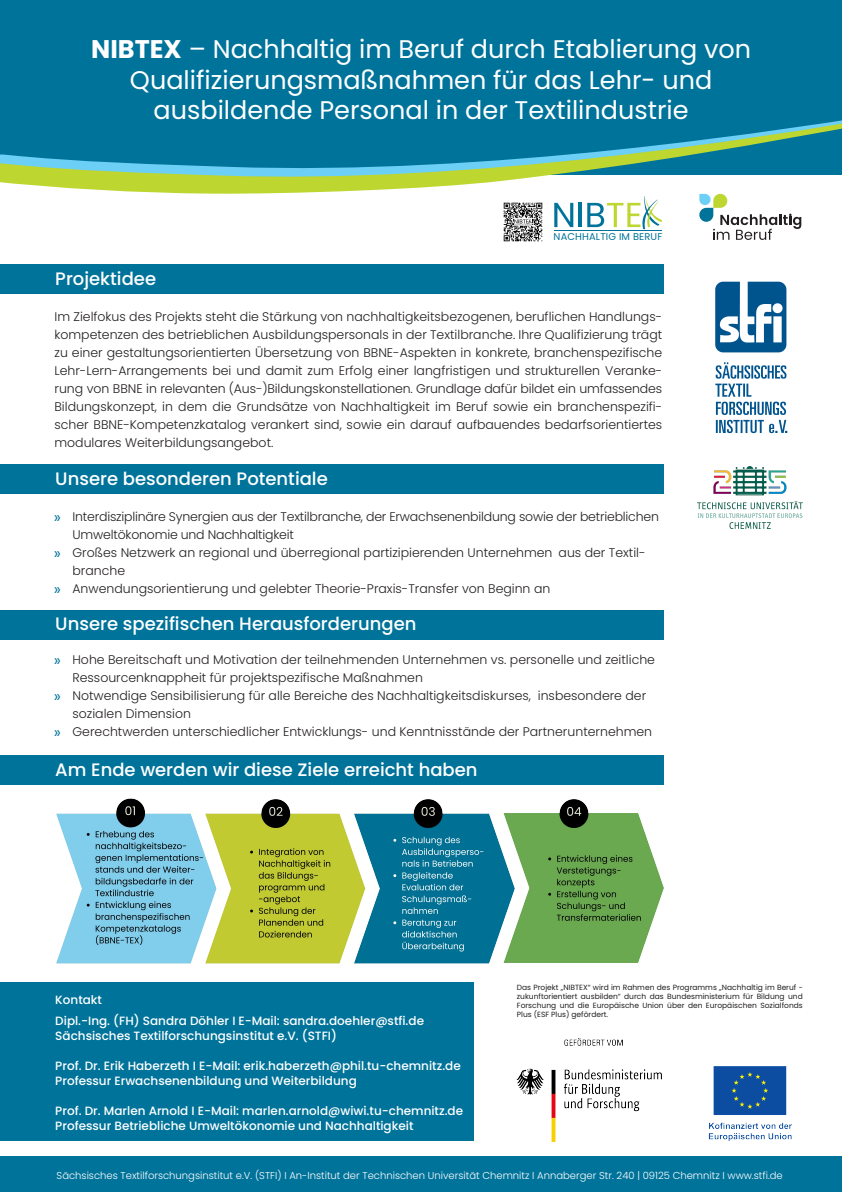
<style>
.page{position:relative;width:842px;height:1192px;background:#fff}
.page>*{position:absolute;margin:0;border:0;box-sizing:border-box;transform-origin:0 0}
.t1{font:25.5px/30.6px "Poppins";color:#fff;text-align:center}
.t2{font:500 18px "Poppins";color:#fff}
.t3{font:300 12.5px/18px "Poppins";color:#231f20;text-align:justify}
.t4{font:500 12px/15px "Poppins";color:#fff}
.t5{font:300 10px "Poppins";color:#fff}
.t6{font:9.85px "Poppins";letter-spacing:.015em;color:#00739a}
.t7{font:7.5px/9px "Poppins";color:#231f20;text-align:justify}
.s1{font-weight:700}
.s2{font-family:"Rockwell";font-weight:400;color:#00739a}
</style>
<div class="page">
<img style="left:56px;top:798px;width:607px;height:166px">
<div style="left:0;top:264px;width:663px;height:30px;background:#00739a"></div>
<div style="left:0;top:1157px;width:842px;height:35px;background:#00739a"></div>
<svg style="left:699px;top:194px;width:102px;height:46px"></svg>
<img style="left:708px;top:1066px;width:84px;height:75px">
<img style="left:517px;top:1038px;width:144px;height:103px">
<div style="left:0;top:0;width:842px;height:174px;background:#00739a"></div>
<img style="left:698px;top:466px;width:105px;height:63px">
<div style="left:0;top:464px;width:663px;height:30px;background:#00739a"></div>
<img style="left:715px;top:281px;width:73px;height:153px">
<div style="left:0;top:610px;width:663px;height:30px;background:#00739a"></div>
<div style="left:0;top:755px;width:663px;height:30px;background:#00739a"></div>
<hr style="left:554px;top:230px;width:108px;height:1px;background:#00739a">
<svg style="left:554px;top:203px;width:19px;height:24px"></svg>
<hr style="left:579px;top:203px;width:3px;height:24px;background:#00739a">
<svg style="left:587px;top:196px;width:75px;height:33px"></svg>
<div style="left:0;top:983px;width:474px;height:158px;background:#00739a"></div>
<svg style="left:0;top:120px;width:842px;height:74px"></svg>
<img style="left:503px;top:202px;width:40px;height:40px">
<h1 class="t1" style="left:91px;top:34px;width:661px"><span class="s1">NIBTEX</span> – Nachhaltig im Beruf durch Etablierung von<br>Qualifizierungsmaßnahmen für das Lehr- und ausbildende Personal in der Textilindustrie</h1>
<h2 class="t2" style="left:55px;top:268px;width:102px">Projektidee</h2>
<p class="t6" style="left:554px;top:231px;width:110px">NACHHALTIG IM BERUF</p>
<p class="t3" style="left:54px;top:308px;width:609px">Im Zielfokus des Projekts steht die Stärkung von nachhaltigkeitsbezogenen, beruflichen Handlungs&shy;kompetenzen des betrieblichen Ausbildungspersonals in der Textilbranche. Ihre Qualifizierung trägt zu einer gestaltungsorientierten Übersetzung von BBNE-Aspekten in konkrete, branchenspezifische Lehr-Lern-Arrangements bei und damit zum Erfolg einer langfristigen und strukturellen Veranke&shy;rung von BBNE in relevanten (Aus-)Bildungskonstellationen. Grundlage dafür bildet ein umfassendes Bildungskonzept, in dem die Grundsätze von Nachhaltigkeit im Beruf sowie ein branchenspezifi&shy;scher BBNE-Kompetenzkatalog verankert sind, sowie ein darauf aufbauendes bedarfsorientiertes modulares Weiterbildungsangebot.</p>
<h2 class="t2" style="left:55px;top:468px;width:274px">Unsere besonderen Potentiale</h2>
<p class="t3" style="left:54px;top:507px;width:606px"><span class="s2">»</span> Interdisziplinäre Synergien aus der Textilbranche, der Erwachsenenbildung sowie der betrieblichen</p>
<p class="t3" style="left:72px;top:525px;width:223px">Umweltökonomie und Nachhaltigkeit</p>
<p class="t3" style="left:54px;top:543px;width:593px"><span class="s2">»</span> Großes Netzwerk an regional und überregional partizipierenden Unternehmen aus der Textil-</p>
<p class="t3" style="left:72px;top:561px;width:54px">branche</p>
<p class="t3" style="left:54px;top:579px;width:497px"><span class="s2">»</span> Anwendungsorientierung und gelebter Theorie-Praxis-Transfer von Beginn an</p>
<h2 class="t2" style="left:55px;top:614px;width:363px">Unsere spezifischen Herausforderungen</h2>
<p class="t3" style="left:54px;top:651px;width:602px"><span class="s2">»</span> Hohe Bereitschaft und Motivation der teilnehmenden Unternehmen vs. personelle und zeitliche</p>
<p class="t3" style="left:72px;top:669px;width:352px">Ressourcenknappheit für projektspezifische Maßnahmen</p>
<p class="t3" style="left:54px;top:687px;width:593px"><span class="s2">»</span> Notwendige Sensibilisierung für alle Bereiche des Nachhaltigkeitsdiskurses, insbesondere der</p>
<p class="t3" style="left:72px;top:705px;width:120px">sozialen Dimension</p>
<p class="t3" style="left:54px;top:723px;width:599px"><span class="s2">»</span> Gerechtwerden unterschiedlicher Entwicklungs- und Kenntnisstände der Partnerunternehmen</p>
<h2 class="t2" style="left:55px;top:759px;width:424px">Am Ende werden wir diese Ziele erreicht haben</h2>
<p class="t4" style="left:55px;top:990px;width:370px;line-height:20.5px">Kontakt<br>Dipl.-Ing. (FH) Sandra Döhler I E-Mail: sandra.doehler@stfi.de</p>
<p class="t4" style="left:55px;top:1028px;width:283px">Sächsisches Textilforschungsinstitut e.V. (STFI)</p>
<p class="t4" style="left:55px;top:1058px;width:407px">Prof. Dr. Erik Haberzeth I E-Mail: erik.haberzeth@phil.tu-chemnitz.de<br>Professur Erwachsenenbildung und Weiterbildung</p>
<p class="t4" style="left:55px;top:1103px;width:409px">Prof. Dr. Marlen Arnold I E-Mail: marlen.arnold@wiwi.tu-chemnitz.de<br>Professur Betriebliche Umweltökonomie und Nachhaltigkeit</p>
<p class="t7" style="left:517px;top:983px;width:287px">Das Projekt „NIBTEX“ wird im Rahmen des Programms „Nachhaltig im Beruf - zukunftorientiert ausbilden“ durch das Bundesministerium für Bildung und Forschung und die Europäische Union über den Europäischen Sozialfonds Plus (ESF Plus) gefördert.</p>
<p class="t5" style="left:57px;top:1170px;width:728px">Sächsisches Textilforschungsinstitut e.V. (STFI) I An-Institut der Technischen Universität Chemnitz I Annaberger Str. 240 | 09125 Chemnitz I www.stfi.de</p>
</div>
